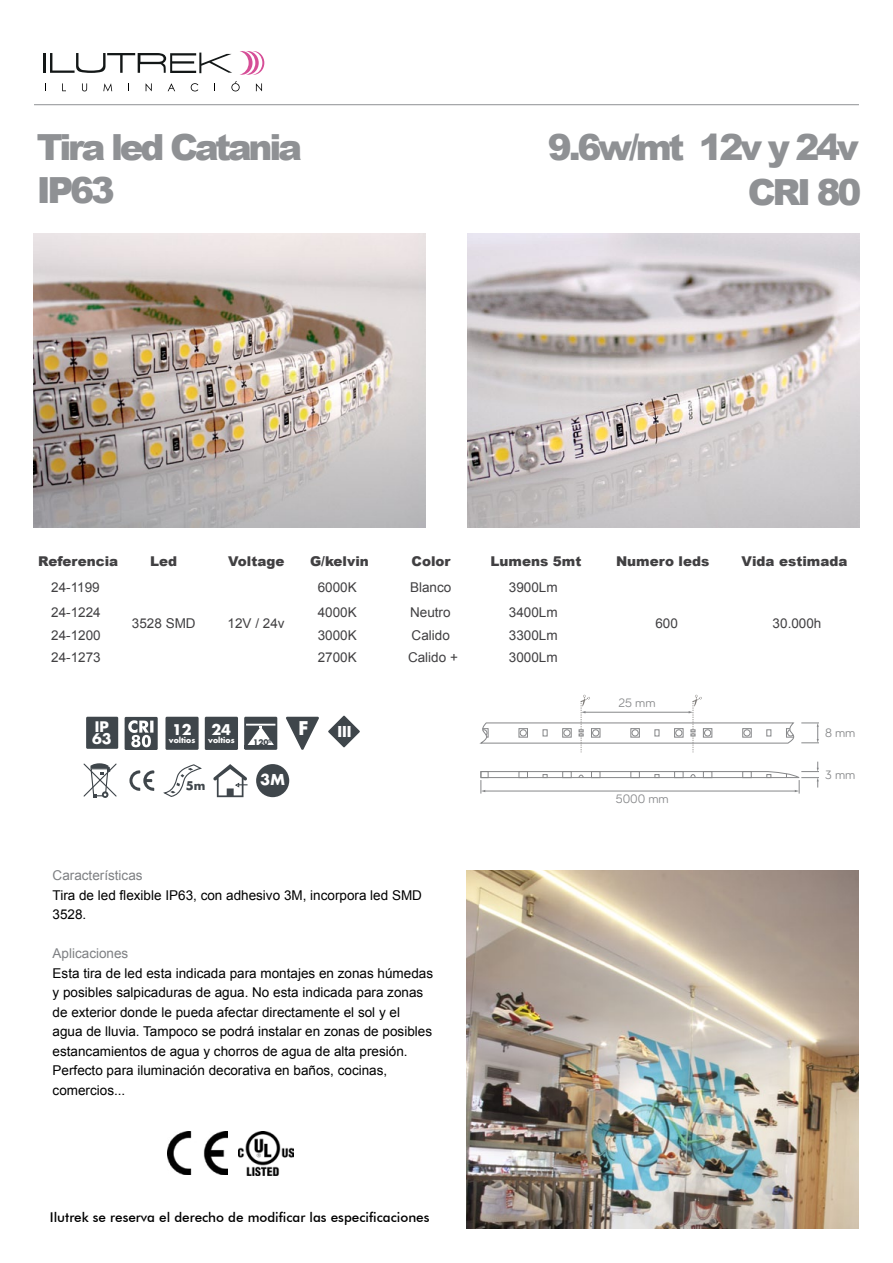
<style>
.page{position:relative;width:893px;height:1263px;background:#fff}
.page>*{position:absolute;margin:0;border:0;box-sizing:border-box;transform-origin:0 0}
.t1{font:900 36px/43.2px "Arial";letter-spacing:-.09em;color:#8f9194}
.t2{font:700 18.45px "Futura";color:#fff}
.t3{font:700 14.7px "Futura";color:#fff}
.t4{font:700 14.4px "Futura";color:#fff}
.t5{font:700 14.25px/12.6px "Futura";color:#fff}
.t6{font:13.5px/19.5px "Arial";color:#000}
.t7{font:13.5px/25px "Arial";color:#414042}
.t8{font:900 13.5px "Arial";color:#414042}
.t9{font:500 13.5px "Futura BT";color:#000}
.t10{font:13.5px "Arial";color:#7e8083}
.t11{font:12.6px "Bariol";color:#868789}
.t12{font:700 11.7px "Futura";color:#3f464b}
.t13{font:700 7.65px "Futura";color:#fff}
.t14{font:700 7.5px "Futura";color:#3f464b}
</style>
<div class="page">
<hr style="left:44px;top:53px;width:2px;height:20px;background:#131717">
<svg style="left:50px;top:53px;width:182px;height:20px"></svg>
<svg style="left:82px;top:83px;width:5px;height:8px"></svg>
<svg style="left:103px;top:83px;width:9px;height:8px"></svg>
<svg style="left:146px;top:83px;width:6px;height:8px"></svg>
<svg style="left:168px;top:83px;width:7px;height:8px"></svg>
<svg style="left:191px;top:83px;width:7px;height:8px"></svg>
<svg style="left:231px;top:81px;width:9px;height:10px"></svg>
<svg style="left:256px;top:83px;width:6px;height:8px"></svg>
<svg style="left:240px;top:51px;width:24px;height:24px"></svg>
<hr style="left:34px;top:104px;width:825px;height:1px;background:#8f9194">
<img style="left:34px;top:234px;width:391px;height:293px">
<img style="left:468px;top:234px;width:391px;height:293px">
<svg style="left:213px;top:764px;width:35px;height:33px"></svg>
<svg style="left:163px;top:764px;width:39px;height:33px"></svg>
<svg style="left:129px;top:770px;width:26px;height:21px"></svg>
<svg style="left:83px;top:763px;width:34px;height:35px"></svg>
<svg style="left:286px;top:717px;width:33px;height:33px"></svg>
<svg style="left:328px;top:716px;width:32px;height:31px"></svg>
<div style="left:256px;top:764px;width:33px;height:33px;background:#3f464b;border-radius:50%"></div>
<div style="left:244px;top:717px;width:33px;height:33px;background:#3f464b"></div>
<hr style="left:246px;top:724px;width:29px;height:2px;background:#fff">
<svg style="left:247px;top:726px;width:27px;height:19px"></svg>
<div style="left:165px;top:717px;width:34px;height:33px;background:#3f464b"></div>
<div style="left:125px;top:717px;width:33px;height:33px;background:#3f464b"></div>
<svg style="left:128px;top:720px;width:25px;height:27px"></svg>
<img style="left:168px;top:1131px;width:60px;height:43px">
<img style="left:239px;top:1131px;width:54px;height:44px">
<img style="left:466px;top:870px;width:393px;height:359px">
<div style="left:205px;top:717px;width:33px;height:33px;background:#3f464b"></div>
<div style="left:86px;top:717px;width:32px;height:32px;background:#3f464b"></div>
<svg style="left:480px;top:762px;width:339px;height:31px"></svg>
<svg style="left:479px;top:694px;width:340px;height:59px"></svg>
<h1 class="t1" style="left:37px;top:124px;width:267px">Tira led Catania<br>IP63</h1>
<h1 class="t1" style="left:548px;top:123px;width:315px;line-height:45.5px;text-align:right">9.6w/mt 12v y 24v<br>CRI 80</h1>
<p class="t8" style="left:38px;top:551px;width:81px">Referencia</p>
<p class="t7" style="left:51px;top:575px;width:51px">24-1199<br>24-1224</p>
<p class="t7" style="left:51px;top:624px;width:51px;line-height:22px">24-1200<br>24-1273</p>
<p class="t5" style="left:92px;top:719px;width:21px">IP<br>63</p>
<p class="t8" style="left:150px;top:551px;width:29px">Led</p>
<p class="t8" style="left:228px;top:551px;width:58px">Voltage</p>
<p class="t8" style="left:310px;top:551px;width:60px">G/kelvin</p>
<p class="t8" style="left:412px;top:551px;width:41px">Color</p>
<p class="t8" style="left:491px;top:551px;width:92px">Lumens 5mt</p>
<p class="t8" style="left:616px;top:551px;width:95px">Numero leds</p>
<p class="t8" style="left:741px;top:551px;width:107px">Vida estimada</p>
<p class="t7" style="left:132px;top:611px;width:65px">3528 SMD</p>
<p class="t7" style="left:228px;top:611px;width:59px">12V / 24v</p>
<p class="t7" style="left:318px;top:575px;width:41px">6000K<br>4000K</p>
<p class="t7" style="left:318px;top:624px;width:41px;line-height:22px">3000K<br>2700K</p>
<p class="t4" style="left:172px;top:720px;width:21px">12</p>
<p class="t13" style="left:169px;top:735px;width:28px">voltios</p>
<p class="t4" style="left:211px;top:720px;width:21px">24</p>
<p class="t13" style="left:208px;top:735px;width:28px">voltios</p>
<p class="t12" style="left:186px;top:777px;width:21px">5m</p>
<p class="t14" style="left:253px;top:737px;width:20px">120º</p>
<p class="t3" style="left:260px;top:770px;width:26px">3M</p>
<h2 class="t2" style="left:299px;top:716px;width:12px">F</h2>
<p class="t3" style="left:337px;top:721px;width:16px">III</p>
<p class="t7" style="left:410px;top:575px;width:43px">Blanco<br>Neutro</p>
<p class="t7" style="left:408px;top:624px;width:51px;line-height:22px">Calido<br>Calido +</p>
<p class="t7" style="left:509px;top:575px;width:50px">3900Lm<br>3400Lm</p>
<p class="t7" style="left:509px;top:624px;width:50px;line-height:22px">3300Lm<br>3000Lm</p>
<p class="t7" style="left:655px;top:611px;width:24px">600</p>
<p class="t7" style="left:773px;top:611px;width:50px">30.000h</p>
<p class="t11" style="left:619px;top:694px;width:38px">25 mm</p>
<p class="t11" style="left:616px;top:790px;width:54px">5000 mm</p>
<p class="t11" style="left:825px;top:724px;width:32px">8 mm</p>
<p class="t11" style="left:825px;top:766px;width:32px">3 mm</p>
<p class="t10" style="left:53px;top:867px;width:92px">Características</p>
<p class="t6" style="left:53px;top:885px;width:371px">Tira de led flexible IP63, con adhesivo 3M, incorpora led SMD<br>3528.</p>
<p class="t10" style="left:53px;top:945px;width:77px">Aplicaciones</p>
<p class="t6" style="left:53px;top:963px;width:382px">Esta tira de led esta indicada para montajes en zonas húmedas y posibles salpicaduras de agua. No esta indicada para zonas de exterior donde le pueda afectar directamente el sol y el agua de lluvia. Tampoco se podrá instalar en zonas de posibles estancamientos de agua y chorros de agua de alta presión.<br>Perfecto para iluminación decorativa en baños, cocinas, comercios...</p>
<p class="t9" style="left:50px;top:1209px;width:381px">Ilutrek se reserva el derecho de modificar las especificaciones</p>
</div>
